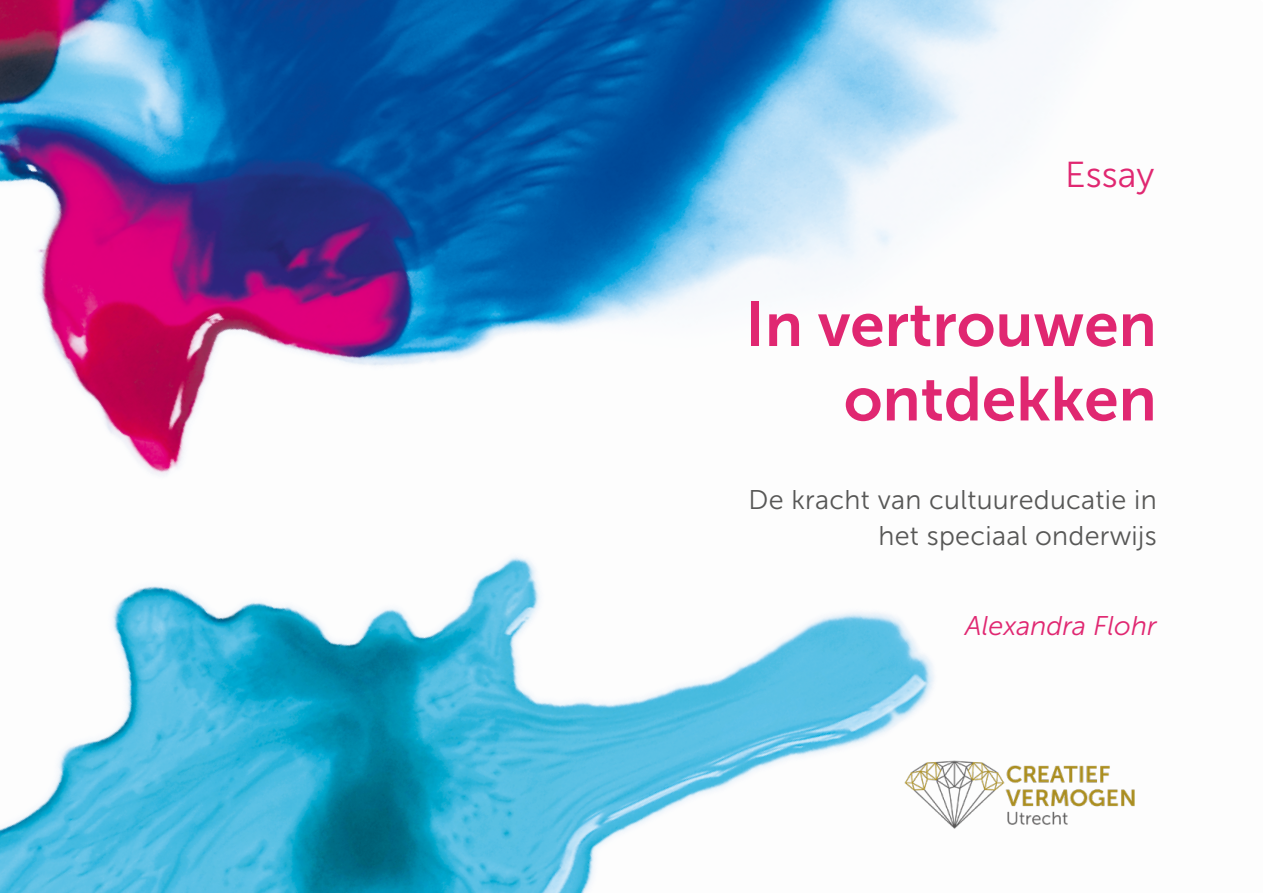
<style>
.page{position:relative;width:1263px;height:893px;background:#fff}
.page>*{position:absolute;margin:0;border:0;box-sizing:border-box;transform-origin:0 0}
.t1{font:62.1px/74.4px "Museo Sans 700";color:#e02771;text-align:right}
.t2{font:36px "Museo Sans 300";color:#e02771}
.t3{font:27px/36px "Museo Sans 300";letter-spacing:.01em;color:#575756;text-align:right}
.t4{font:italic 27px "Museo Sans 300";color:#e02771}
</style>
<div class="page">
<img style="left:0;top:0;width:1072px;height:893px">
<img style="left:896px;top:750px;width:239px;height:89px">
<h2 class="t2" style="left:1065px;top:155px;width:91px">Essay</h2>
<h1 class="t1" style="left:746px;top:287px;width:412px">In vertrouwen ontdekken</h1>
<p class="t3" style="left:748px;top:482px;width:410px">De kracht van cultuureducatie in het speciaal onderwijs</p>
<p class="t4" style="left:965px;top:611px;width:193px">Alexandra Flohr</p>
</div>
